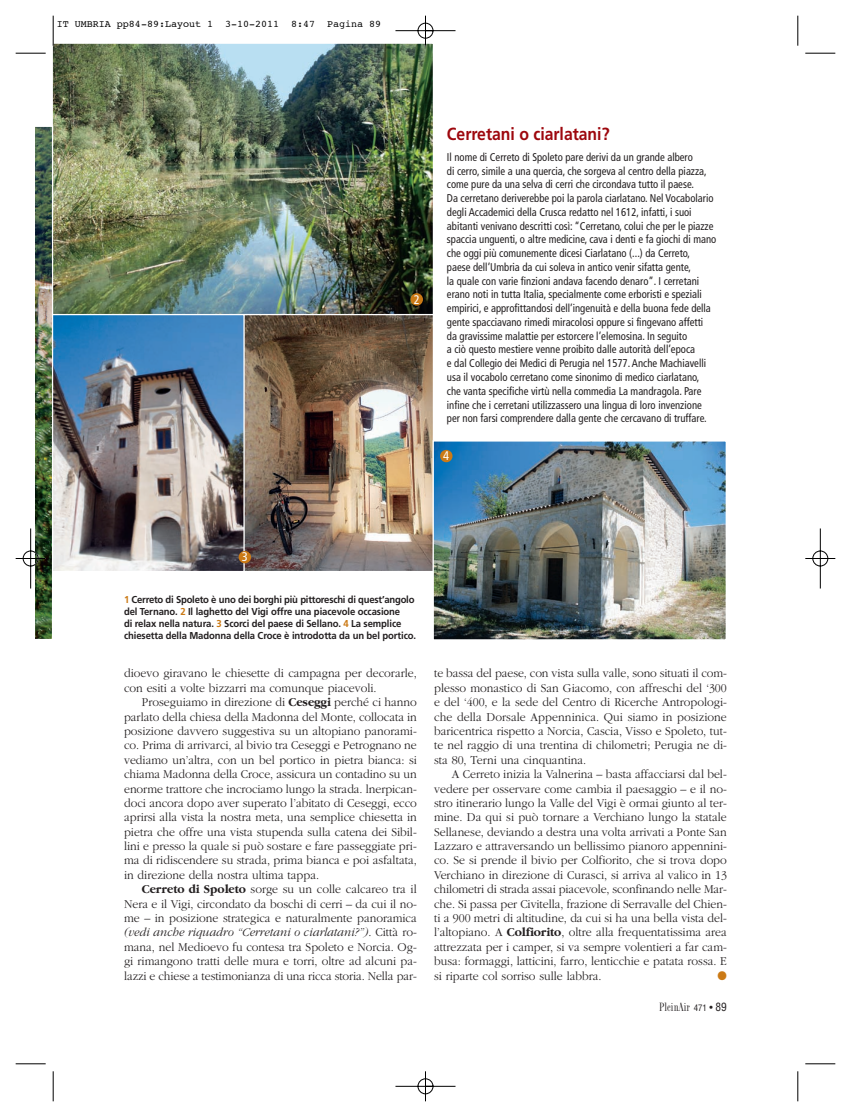
<style>
.page{position:relative;width:851px;height:1117px;background:#fff}
.page>*{position:absolute;margin:0;border:0;box-sizing:border-box;transform-origin:0 0}
.t1{font:700 17.5px "Frutiger";color:#9d070d;scale:.9 1}
.t2{font:300 12.5px/14.4px "Garamond";color:#231f20;text-align:justify;scale:.95 1}
.t3{font:12.5px "Fashion Compressed No Three LT";color:#231f20}
.t4{font:condensed 12.5px "Frutiger";color:#fff}
.t5{font:12.5px "Zapf Dingbats";color:#cb7a16;scale:.95 1}
.t6{font:condensed 11.25px/13.8px "Frutiger";color:#231f20;scale:.95 1}
.t7{font:700 10px/11.9px "Frutiger";letter-spacing:-.01em;color:#231f20;scale:.95 1}
.t8{font:10px "Courier";color:#000}
.s1{color:#cb7a16}
.s2{font-weight:700}
.s3{font-style:italic}
.s4{font-family:"Helvetica";font-stretch:condensed;font-size:8.75px}
.s5{font-family:"Helvetica";font-stretch:condensed;font-size:10px}
.s6{font-family:"Helvetica";font-stretch:condensed;font-size:11.25px}
</style>
<div class="page">
<img style="left:15px;top:15px;width:820px;height:1086px">
<p class="t8" style="left:57px;top:19px;width:326px">IT UMBRIA pp84-89:Layout 1 3-10-2011 8:47 Pagina 89</p>
<p class="t4" style="left:413px;top:294px;width:8px">2</p>
<h1 class="t1" style="left:447px;top:127px;width:182px">Cerretani o ciarlatani?</h1>
<p class="t6" style="left:447px;top:151px;width:285px">Il nome di Cerreto di Spoleto pare derivi da un grande albero<br>di cerro, simile a una quercia, che sorgeva al centro della piazza, come pure da una selva di cerri che circondava tutto il paese.<br>Da cerretano deriverebbe poi la parola ciarlatano. Nel Vocabolario degli Accademici della Crusca redatto nel 1612, infatti, i suoi abitanti venivano descritti così: “Cerretano, colui che per le piazze spaccia unguenti, o altre medicine, cava i denti e fa giochi di mano che oggi più comunemente dicesi Ciarlatano (...) da Cerreto, paese dell’Umbria da cui soleva in antico venir sifatta gente,<br>la quale con varie finzioni andava facendo denaro”. I cerretani erano noti in tutta Italia, specialmente come erboristi e speziali empirici, e approfittandosi dell’ingenuità e della buona fede della gente spacciavano rimedi miracolosi oppure si fingevano affetti<br>da gravissime malattie per estorcere l’elemosina. In seguito<br>a ciò questo mestiere venne proibito dalle autorità dell’epoca<br>e dal Collegio dei Medici di Perugia nel 1577. Anche Machiavelli usa il vocabolo cerretano come sinonimo di medico ciarlatano, che vanta specifiche virtù nella commedia La mandragola. Pare infine che i cerretani utilizzassero una lingua di loro invenzione per non farsi comprendere dalla gente che cercavano di truffare.</p>
<p class="t4" style="left:443px;top:451px;width:7px">4</p>
<p class="t4" style="left:242px;top:552px;width:8px">3</p>
<p class="t7" style="left:124px;top:594px;width:309px"><span class="s1">1</span> Cerreto di Spoleto è uno dei borghi più pittoreschi di quest’angolo del Ternano. <span class="s1">2</span> Il laghetto del Vigi offre una piacevole occasione<br>di relax nella natura. <span class="s1">3</span> Scorci del paese di Sellano. <span class="s1">4</span> La semplice chiesetta della Madonna della Croce è introdotta da un bel portico.</p>
<p class="t2" style="left:124px;top:667px;width:309px">dioevo giravano le chiesette di campagna per decorarle, con esiti a volte bizzarri ma comunque piacevoli.</p>
<p class="t2" style="left:124px;top:696px;width:309px;text-indent:18px">Proseguiamo in direzione di <span class="s2">Ceseggi</span> perché ci hanno parlato della chiesa della Madonna del Monte, collocata in posizione davvero suggestiva su un altopiano panorami&shy;co. Prima di arrivarci, al bivio tra Ceseggi e Petrognano ne vediamo un’altra, con un bel portico in pietra bianca: si chiama Madonna della Croce, assicura un contadino su un enorme trattore che incrociamo lungo la strada. lnerpican&shy;doci ancora dopo aver superato l’abitato di Ceseggi, ecco aprirsi alla vista la nostra meta, una semplice chiesetta in pietra che offre una vista stupenda sulla catena dei Sibil&shy;lini e presso la quale si può sostare e fare passeggiate pri&shy;ma di ridiscendere su strada, prima bianca e poi asfaltata, in direzione della nostra ultima tappa.</p>
<p class="t2" style="left:124px;top:882px;width:309px;text-indent:18px"><span class="s2">Cerreto di Spoleto</span> sorge su un colle calcareo tra il Nera e il Vigi, circondato da boschi di cerri – da cui il no&shy;me – in posizione strategica e naturalmente panoramica <span class="s3">(vedi anche riquadro “Cerretani o ciarlatani?”)</span>. Città ro&shy;mana, nel Medioevo fu contesa tra Spoleto e Norcia. Og&shy;gi rimangono tratti delle mura e torri, oltre ad alcuni pa&shy;lazzi e chiese a testimonianza di una ricca storia. Nella par-</p>
<p class="t2" style="left:434px;top:667px;width:309px">te bassa del paese, con vista sulla valle, sono situati il com&shy;plesso monastico di San Giacomo, con affreschi del ‘300 e del ‘400, e la sede del Centro di Ricerche Antropologi&shy;che della Dorsale Appenninica. Qui siamo in posizione baricentrica rispetto a Norcia, Cascia, Visso e Spoleto, tut&shy;te nel raggio di una trentina di chilometri; Perugia ne di&shy;sta 80, Terni una cinquantina.</p>
<p class="t2" style="left:434px;top:767px;width:309px;text-indent:18px">A Cerreto inizia la Valnerina – basta affacciarsi dal bel&shy;vedere per osservare come cambia il paesaggio – e il no&shy;stro itinerario lungo la Valle del Vigi è ormai giunto al ter&shy;mine. Da qui si può tornare a Verchiano lungo la statale Sellanese, deviando a destra una volta arrivati a Ponte San Lazzaro e attraversando un bellissimo pianoro appennini&shy;co. Se si prende il bivio per Colfiorito, che si trova dopo Verchiano in direzione di Curasci, si arriva al valico in 13 chilometri di strada assai piacevole, sconfinando nelle Mar&shy;che. Si passa per Civitella, frazione di Serravalle del Chien&shy;ti a 900 metri di altitudine, da cui si ha una bella vista del&shy;l’altopiano. A <span class="s2">Colfiorito</span>, oltre alla frequentatissima area attrezzata per i camper, si va sempre volentieri a far cam&shy;busa: formaggi, latticini, farro, lenticchie e patata rossa. E si riparte col sorriso sulle labbra.</p>
<p class="t5" style="left:717px;top:969px;width:11px">●</p>
<p class="t3" style="left:659px;top:1002px;width:69px">PleinAir <span class="s4">471</span> <span class="s5">•</span> <span class="s6">89</span></p>
</div>
